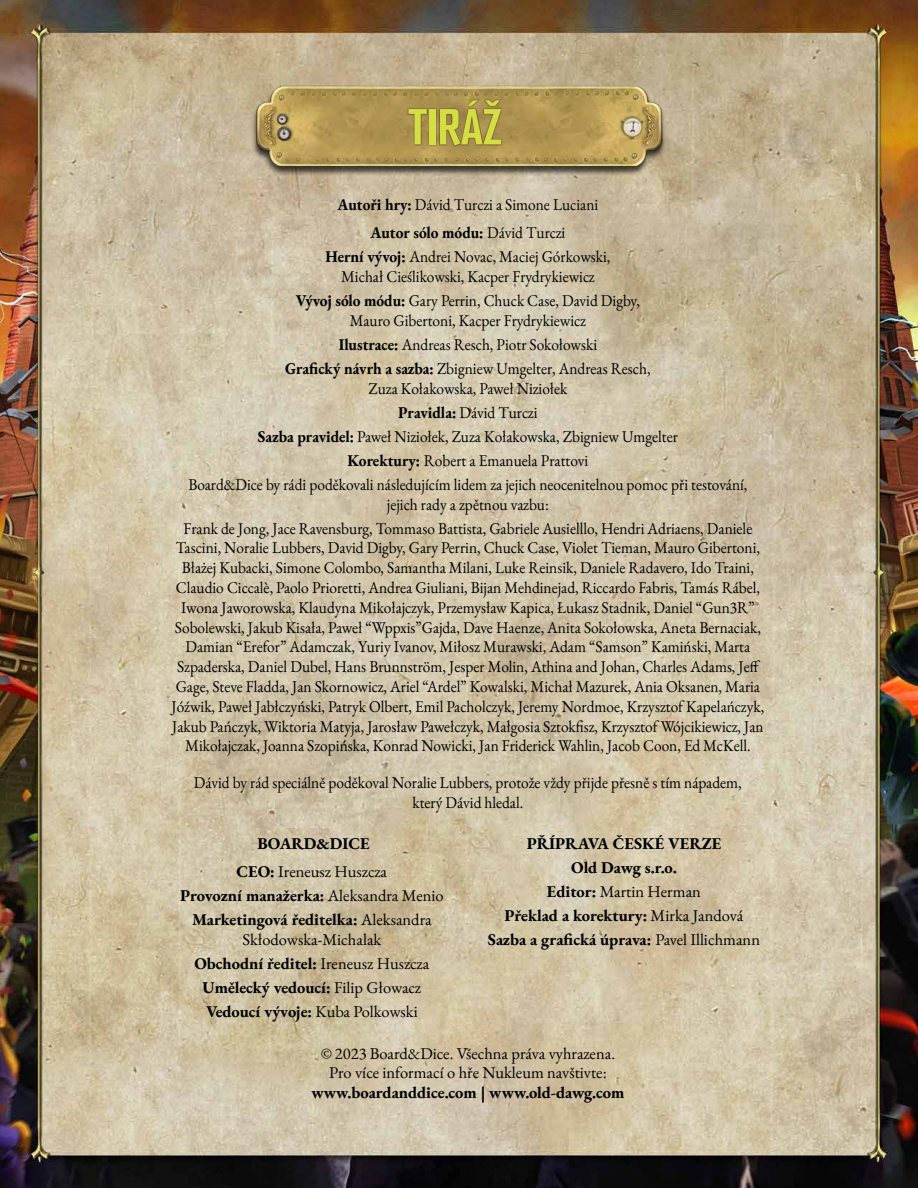
<style>
.page{position:relative;width:918px;height:1188px;background:#fff}
.page>*{position:absolute;margin:0;border:0;box-sizing:border-box;transform-origin:0 0}
.t1{font:700 57px "Smooch Sans";color:#d3df41}
.t2{font:16.5px/19.8px "EB Garamond";color:#000;text-align:center;scale:.93 1}
.t3{font:700 16.5px/24px "EB Garamond";color:#000;text-align:center}
.t4{font:16.5px/24px "EB Garamond";color:#000;text-align:center}
.s1{font-weight:700}
.s2{font-weight:400}
</style>
<div class="page">
<img style="left:0;top:0;width:918px;height:1188px">
<div style="left:251px;top:86px;width:416px;height:90px;background:#000;opacity:.7"></div>
<img style="left:256px;top:86px;width:407px;height:79px">
<div style="left:407px;top:99px;width:96px;height:48px;background:#49241c;opacity:.5"></div>
<h1 class="t1" style="left:408px;top:93px;width:95px">TIRÁŽ</h1>
<p class="t2" style="left:337px;top:190px;width:282px;line-height:28.3px"><span class="s1">Autoři hry:</span> Dávid Turczi a Simone Luciani<br><span class="s1">Autor sólo módu:</span> Dávid Turczi</p>
<p class="t2" style="left:325px;top:247px;width:308px"><span class="s1">Herní vývoj:</span> Andrei Novac, Maciej Górkowski,<br>Michał Cieślikowski, Kacper Frydrykiewicz</p>
<p class="t2" style="left:296px;top:290px;width:371px"><span class="s1">Vývoj sólo módu:</span> Gary Perrin, Chuck Case, David Digby,<br>Mauro Gibertoni, Kacper Frydrykiewicz</p>
<p class="t2" style="left:285px;top:332px;width:394px;line-height:24px"><span class="s1">Ilustrace:</span> Andreas Resch, Piotr Sokołowski<br><span class="s1">Grafický návrh a sazba:</span> Zbigniew Umgelter, Andreas Resch,</p>
<p class="t2" style="left:188px;top:376px;width:603px;line-height:24px">Zuza Kołakowska, Paweł Niziołek<br><span class="s1">Pravidla:</span> Dávid Turczi<br><span class="s1">Sazba pravidel:</span> Paweł Niziołek, Zuza Kołakowska, Zbigniew Umgelter<br><span class="s1">Korektury:</span> Robert a Emanuela Prattovi<br>Board&amp;Dice by rádi poděkovali následujícím lidem za jejich neocenitelnou pomoc při testování,</p>
<p class="t2" style="left:184px;top:492px;width:613px;line-height:24px">jejich rady a zpětnou vazbu:<br>Frank de Jong, Jace Ravensburg, Tommaso Battista, Gabriele Ausielllo, Hendri Adriaens, Daniele</p>
<p class="t2" style="left:172px;top:538px;width:639px">Tascini, Noralie Lubbers, David Digby, Gary Perrin, Chuck Case, Violet Tieman, Mauro Gibertoni, Błażej Kubacki, Simone Colombo, Samantha Milani, Luke Reinsik, Daniele Radavero, Ido Traini, Claudio Ciccalè, Paolo Prioretti, Andrea Giuliani, Bijan Mehdinejad, Riccardo Fabris, Tamás Rábel, Iwona Jaworowska, Klaudyna Mikołajczyk, Przemysław Kapica, Łukasz Stadnik, Daniel “Gun3R” Sobolewski, Jakub Kisała, Paweł “Wppxis”Gajda, Dave Haenze, Anita Sokołowska, Aneta Bernaciak, Damian “Erefor” Adamczak, Yuriy Ivanov, Miłosz Murawski, Adam “Samson” Kamiński, Marta Szpaderska, Daniel Dubel, Hans Brunnström, Jesper Molin, Athina and Johan, Charles Adams, Jeff Gage, Steve Fladda, Jan Skornowicz, Ariel “Ardel” Kowalski, Michał Mazurek, Ania Oksanen, Maria Jóźwik, Paweł Jabłczyński, Patryk Olbert, Emil Pacholczyk, Jeremy Nordmoe, Krzysztof Kapelańczyk, Jakub Pańczyk, Wiktoria Matyja, Jarosław Pawełczyk, Małgosia Sztokfisz, Krzysztof Wójcikiewicz, Jan Mikołajczak, Joanna Szopińska, Konrad Nowicki, Jan Friderick Wahlin, Jacob Coon, Ed McKell.</p>
<p class="t2" style="left:194px;top:773px;width:591px">Dávid by rád speciálně poděkoval Noralie Lubbers, protože vždy přijde přesně s tím nápadem, který Dávid hledal.</p>
<p class="t4" style="left:237px;top:829px;width:152px;line-height:28.3px"><span class="s1">BOARD&amp;DICE<br>CEO:</span> Ireneusz Huszcza</p>
<p class="t3" style="left:180px;top:884px;width:265px">Provozní manažerka: <span class="s2">Aleksandra Menio<br></span>Marketingová ředitelka: <span class="s2">Aleksandra</span></p>
<p class="t4" style="left:194px;top:928px;width:237px">Skłodowska-Michalak<br><span class="s1">Obchodní ředitel:</span> Ireneusz Huszcza<br><span class="s1">Umělecký vedoucí:</span> Filip Głowacz<br><span class="s1">Vedoucí vývoje:</span> Kuba Polkowski</p>
<p class="t3" style="left:488px;top:832px;width:274px">PŘÍPRAVA ČESKÉ VERZE<br>Old Dawg s.r.o.<br>Editor: <span class="s2">Martin Herman<br></span>Překlad a korektury: <span class="s2">Mirka Jandová<br></span>Sazba a grafická úprava: <span class="s2">Pavel Illichmann</span></p>
<p class="t4" style="left:321px;top:1043px;width:296px;line-height:19.8px">© 2023 Board&amp;Dice. Všechna práva vyhrazena.<br>Pro více informací o hře Nukleum navštivte:</p>
<p class="t3" style="left:311px;top:1081px;width:315px">www.boardanddice.com | www.old-dawg.com</p>
</div>
